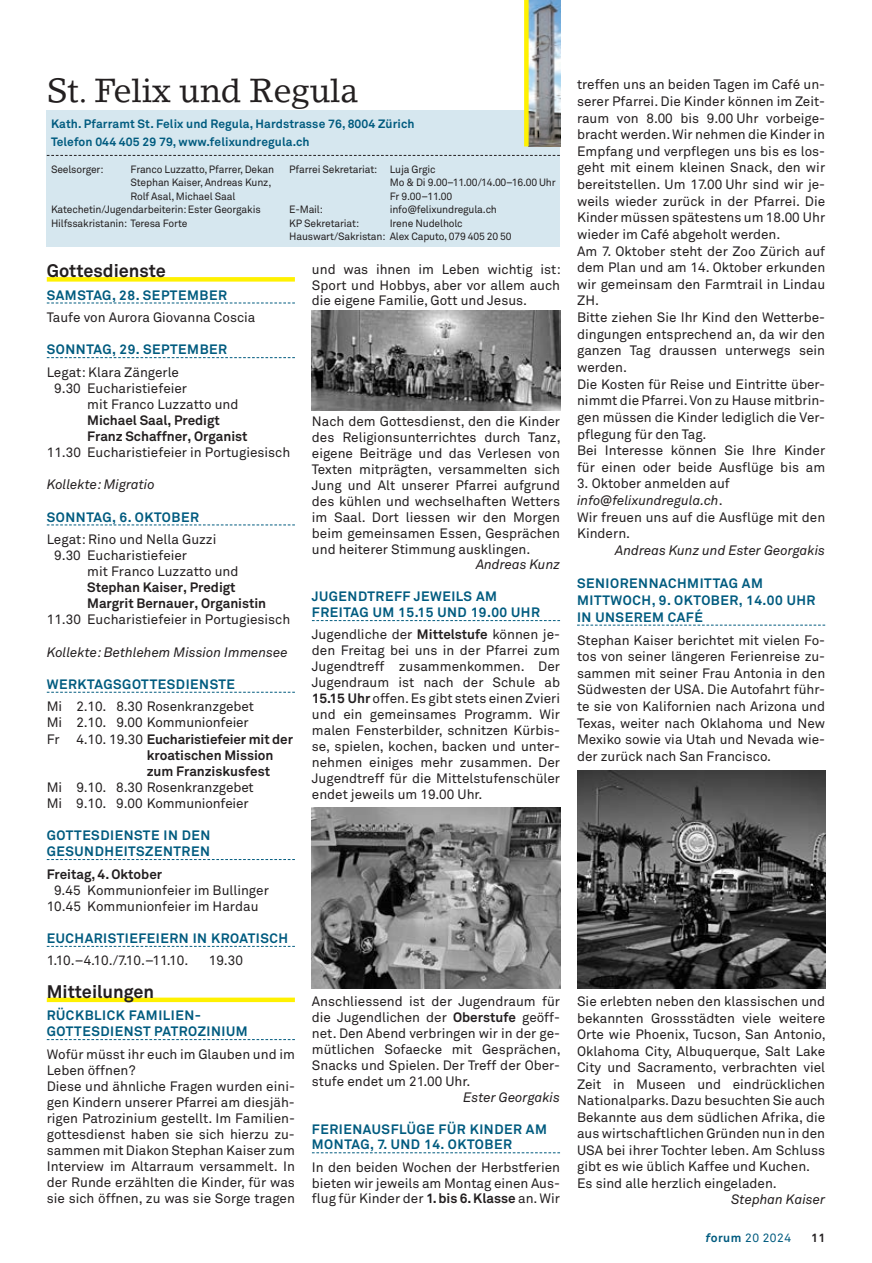
<style>
.page{position:relative;width:872px;height:1263px;background:#fff}
.page>*{position:absolute;margin:0;border:0;box-sizing:border-box;transform-origin:0 0}
.t1{font:33px "Lino Letter";letter-spacing:-.01em;color:#231f20}
.t2{font:700 18px "Akkurat Pro";color:#231f20}
.t3{font:13.5px/16.6px "Akkurat Pro";color:#231f20}
.t4{font:700 13.5px/16px "Akkurat Pro";letter-spacing:.04em;color:#005b7f}
.t5{font:700 13.5px/16px "Akkurat Pro";letter-spacing:-.005em;color:#231f20}
.t6{font:italic 13.5px "Akkurat Pro";letter-spacing:-.005em;color:#231f20}
.t7{font:700 12px/18px "Akkurat Pro";letter-spacing:.01em;color:#005b7f}
.t8{font:12px "Akkurat Pro";letter-spacing:.04em;color:#005b7f}
.t9{font:700 12px "Akkurat Pro";color:#231f20}
.t10{font:10.5px/13.5px "Akkurat Pro";letter-spacing:-.015em;color:#231f20}
.s1{font-weight:400}
.s2{font-weight:700}
.s3{font-style:italic}
.s4{font-weight:700;font-style:italic}
</style>
<div class="page">
<div style="left:47px;top:277px;width:248px;height:5px;background:#fff101"></div>
<svg style="left:47px;top:303px;width:248px;height:1px"></svg>
<svg style="left:47px;top:357px;width:248px;height:1px"></svg>
<svg style="left:47px;top:524px;width:248px;height:1px"></svg>
<svg style="left:47px;top:692px;width:248px;height:1px"></svg>
<svg style="left:47px;top:859px;width:248px;height:1px"></svg>
<svg style="left:47px;top:946px;width:248px;height:1px"></svg>
<div style="left:47px;top:997px;width:248px;height:5px;background:#fff101"></div>
<svg style="left:47px;top:1039px;width:248px;height:1px"></svg>
<svg style="left:577px;top:625px;width:248px;height:1px"></svg>
<div style="left:47px;top:111px;width:513px;height:136px;background:#d6e7ef"></div>
<img style="left:528px;top:0;width:32px;height:146px">
<svg style="left:524px;top:0;width:4px;height:146px"></svg>
<svg style="left:47px;top:155px;width:513px;height:1px"></svg>
<img style="left:312px;top:310px;width:248px;height:101px">
<img style="left:577px;top:771px;width:248px;height:218px">
<img style="left:312px;top:808px;width:248px;height:181px">
<svg style="left:312px;top:620px;width:248px;height:1px"></svg>
<svg style="left:312px;top:1152px;width:248px;height:1px"></svg>
<h1 class="t1" style="left:47px;top:70px;width:313px">St. Felix und Regula</h1>
<p class="t7" style="left:51px;top:115px;width:365px">Kath. Pfarramt St. Felix und Regula, Hardstrasse 76, 8004 Zürich<br>Telefon 044 405 29 79, www.felixundregula.ch</p>
<p class="t10" style="left:51px;top:162px;width:54px">Seelsorger:</p>
<p class="t10" style="left:131px;top:162px;width:145px">Franco Luzzatto, Pfarrer, Dekan</p>
<p class="t10" style="left:131px;top:176px;width:142px">Stephan Kaiser, Andreas Kunz,</p>
<p class="t10" style="left:131px;top:189px;width:106px">Rolf Asal, Michael Saal</p>
<p class="t10" style="left:51px;top:203px;width:211px">Katechetin/Jugendarbeiterin: Ester Georgakis</p>
<p class="t10" style="left:51px;top:216px;width:138px">Hilfssakristanin: Teresa Forte</p>
<p class="t10" style="left:289px;top:162px;width:148px">Pfarrei Sekretariat: Luja Grgic</p>
<p class="t10" style="left:390px;top:176px;width:167px">Mo &amp; Di 9.00–11.00/14.00–16.00 Uhr</p>
<p class="t10" style="left:390px;top:189px;width:64px">Fr 9.00–11.00</p>
<p class="t10" style="left:289px;top:203px;width:35px">E-Mail:</p>
<p class="t10" style="left:390px;top:203px;width:109px">info@felixundregula.ch</p>
<p class="t10" style="left:289px;top:216px;width:71px">KP Sekretariat:</p>
<p class="t10" style="left:289px;top:216px;width:224px;text-indent:101px">Irene Nudelholc<br>Hauswart/Sakristan: Alex Caputo, 079 405 20 50</p>
<h2 class="t2" style="left:47px;top:260px;width:121px">Gottesdienste</h2>
<p class="t4" style="left:47px;top:287px;width:182px">SAMSTAG, 28. SEPTEMBER</p>
<p class="t3" style="left:47px;top:309px;width:210px">Taufe von Aurora Giovanna Coscia</p>
<p class="t4" style="left:47px;top:342px;width:182px">SONNTAG, 29. SEPTEMBER</p>
<p class="t3" style="left:47px;top:364px;width:134px">Legat: Klara Zängerle</p>
<p class="t3" style="left:54px;top:380px;width:134px">9.30 Eucharistiefeier</p>
<p class="t3" style="left:87px;top:396px;width:153px">mit Franco Luzzatto und</p>
<p class="t5" style="left:87px;top:412px;width:162px">Michael Saal, Predigt<br>Franz Schaffner, Organist</p>
<p class="t3" style="left:47px;top:444px;width:245px">11.30 Eucharistiefeier in Portugiesisch</p>
<p class="t6" style="left:47px;top:477px;width:110px">Kollekte: Migratio</p>
<p class="t4" style="left:47px;top:509px;width:154px">SONNTAG, 6. OKTOBER</p>
<p class="t3" style="left:54px;top:532px;width:164px;line-height:16px;text-indent:-7px">Legat: Rino und Nella Guzzi<br>9.30 Eucharistiefeier</p>
<p class="t3" style="left:87px;top:563px;width:153px">mit Franco Luzzatto und</p>
<p class="t5" style="left:87px;top:580px;width:181px">Stephan Kaiser, Predigt<br>Margrit Bernauer, Organistin</p>
<p class="t3" style="left:47px;top:612px;width:245px">11.30 Eucharistiefeier in Portugiesisch</p>
<p class="t6" style="left:47px;top:644px;width:242px">Kollekte: Bethlehem Mission Immensee</p>
<p class="t4" style="left:47px;top:676px;width:190px">WERKTAGSGOTTESDIENSTE</p>
<p class="t3" style="left:47px;top:699px;width:209px">Mi 2.10. 8.30 Rosenkranzgebet</p>
<p class="t3" style="left:47px;top:715px;width:203px">Mi 2.10. 9.00 Kommunionfeier</p>
<p class="t5" style="left:47px;top:731px;width:248px"><span class="s1">Fr 4.10. 19.30</span> Eucharistiefeier mit der</p>
<p class="t5" style="left:147px;top:747px;width:128px">kroatischen Mission</p>
<p class="t5" style="left:147px;top:763px;width:125px">zum Franziskusfest</p>
<p class="t3" style="left:47px;top:779px;width:209px;line-height:16px">Mi 9.10. 8.30 Rosenkranzgebet<br>Mi 9.10. 9.00 Kommunionfeier</p>
<p class="t4" style="left:47px;top:827px;width:165px">GOTTESDIENSTE IN DEN<br>GESUNDHEITSZENTREN</p>
<p class="t5" style="left:47px;top:866px;width:117px">Freitag, 4. Oktober</p>
<p class="t3" style="left:47px;top:882px;width:224px;line-height:16px;text-indent:7px">9.45 Kommunionfeier im Bullinger<br>10.45 Kommunionfeier im Hardau</p>
<p class="t4" style="left:47px;top:930px;width:243px">EUCHARISTIEFEIERN IN KROATISCH</p>
<p class="t3" style="left:47px;top:953px;width:143px">1.10.–4.10./7.10.–11.10.</p>
<p class="t3" style="left:209px;top:953px;width:36px">19.30</p>
<h2 class="t2" style="left:47px;top:980px;width:109px">Mitteilungen</h2>
<p class="t4" style="left:47px;top:1007px;width:202px">RÜCKBLICK FAMILIEN-<br>GOTTESDIENST PATROZINIUM</p>
<p class="t3" style="left:47px;top:1046px;width:250px;line-height:16px">Wofür müsst ihr euch im Glauben und im Leben öffnen?<br>Diese und ähnliche Fragen wurden eini&shy;gen Kindern unserer Pfarrei am diesjäh&shy;rigen Patrozinium gestellt. Im Familien&shy;gottesdienst haben sie sich hierzu zu&shy;sammen mit Diakon Stephan Kaiser zum Interview im Altarraum versammelt. In der Runde erzählten die Kinder, für was sie sich öffnen, zu was sie Sorge tragen</p>
<p class="t3" style="left:312px;top:261px;width:250px;line-height:15.9px;text-align:justify">und was ihnen im Leben wichtig ist:<br>Sport und Hobbys, aber vor allem auch die eigene Familie, Gott und Jesus.</p>
<p class="t3" style="left:312px;top:414px;width:250px;line-height:15.9px;text-align:justify">Nach dem Gottesdienst, den die Kinder des Religionsunterrichtes durch Tanz, eigene Beiträge und das Verlesen von Texten mitprägten, versammelten sich Jung und Alt unserer Pfarrei aufgrund des kühlen und wechselhaften Wetters im Saal. Dort liessen wir den Morgen beim gemeinsamen Essen, Gesprächen und heiterer Stimmung ausklingen.</p>
<p class="t6" style="left:476px;top:557px;width:86px">Andreas Kunz</p>
<p class="t4" style="left:312px;top:589px;width:230px">JUGENDTREFF JEWEILS AM<br>FREITAG UM 15.15 UND 19.00 UHR</p>
<p class="t3" style="left:312px;top:627px;width:250px;line-height:15.9px;text-align:justify">Jugendliche der <span class="s2">Mittelstufe</span> können je&shy;den Freitag bei uns in der Pfarrei zum Jugendtreff zusammenkommen. Der Jugendraum ist nach der Schule ab <span class="s2">15.15 Uhr</span> offen. Es gibt stets einen Zvieri und ein gemeinsames Programm. Wir malen Fensterbilder, schnitzen Kürbis&shy;se, spielen, kochen, backen und unter&shy;nehmen einiges mehr zusammen. Der Jugendtreff für die Mittelstufenschüler endet jeweils um 19.00 Uhr.</p>
<p class="t3" style="left:312px;top:994px;width:250px;line-height:15.9px;text-align:justify">Anschliessend ist der Jugendraum für die Jugendlichen der <span class="s2">Oberstufe</span> geöff&shy;net. Den Abend verbringen wir in der ge&shy;mütlichen Sofaecke mit Gesprächen, Snacks und Spielen. Der Treff der Ober&shy;stufe endet um 21.00 Uhr.</p>
<p class="t6" style="left:463px;top:1089px;width:98px">Ester Georgakis</p>
<p class="t4" style="left:312px;top:1121px;width:236px">FERIENAUSFLÜGE FÜR KINDER AM<br>MONTAG, 7. UND 14. OKTOBER</p>
<p class="t3" style="left:312px;top:1159px;width:250px;line-height:15.9px;text-align:justify">In den beiden Wochen der Herbstferien bieten wir jeweils am Montag einen Aus&shy;flug für Kinder der <span class="s2">1. bis 6. Klasse</span> an. Wir</p>
<p class="t3" style="left:577px;top:77px;width:250px">treffen uns an beiden Tagen im Café un&shy;serer Pfarrei. Die Kinder können im Zeit&shy;raum von 8.00 bis 9.00 Uhr vorbeige&shy;bracht werden. Wir nehmen die Kinder in Empfang und verpflegen uns bis es los&shy;geht mit einem kleinen Snack, den wir bereitstellen. Um 17.00 Uhr sind wir je&shy;weils wieder zurück in der Pfarrei. Die Kinder müssen spätestens um 18.00 Uhr wieder im Café abgeholt werden.<br>Am 7. Oktober steht der Zoo Zürich auf dem Plan und am 14. Oktober erkunden wir gemeinsam den Farmtrail in Lindau ZH.<br>Bitte ziehen Sie Ihr Kind den Wetterbe&shy;dingungen entsprechend an, da wir den ganzen Tag draussen unterwegs sein werden.<br>Die Kosten für Reise und Eintritte über&shy;nimmt die Pfarrei. Von zu Hause mitbrin&shy;gen müssen die Kinder lediglich die Ver&shy;pflegung für den Tag.<br>Bei Interesse können Sie Ihre Kinder für einen oder beide Ausflüge bis am</p>
<p class="t3" style="left:577px;top:476px;width:250px">3. Oktober anmelden auf <span class="s3">info@felixundregula.ch</span>.<br>Wir freuen uns auf die Ausflüge mit den<br>Kindern.</p>
<p class="t6" style="left:615px;top:542px;width:211px">Andreas Kunz und Ester Georgakis</p>
<p class="t4" style="left:577px;top:575px;width:240px;line-height:16.6px">SENIORENNACHMITTAG AM<br>MITTWOCH, 9. OKTOBER, 14.00 UHR<br>IN UNSEREM CAFÉ</p>
<p class="t3" style="left:577px;top:632px;width:250px;text-align:justify">Stephan Kaiser berichtet mit vielen Fo&shy;tos von seiner längeren Ferienreise zu&shy;sammen mit seiner Frau Antonia in den Südwesten der USA. Die Autofahrt führ&shy;te sie von Kalifornien nach Arizona und Texas, weiter nach Oklahoma und New Mexiko sowie via Utah und Nevada wie&shy;der zurück nach San Francisco.</p>
<p class="t3" style="left:577px;top:994px;width:250px">Sie erlebten neben den klassischen und bekannten Grossstädten viele weitere Orte wie Phoenix, Tucson, San Antonio, Oklahoma City, Albuquerque, Salt Lake City und Sacramento, verbrachten viel Zeit in Museen und eindrücklichen Nationalparks. Dazu besuchten Sie auch Bekannte aus dem südlichen Afrika, die aus wirtschaftlichen Gründen nun in den USA bei ihrer Tochter leben. Am Schluss gibt es wie üblich Kaffee und Kuchen.<br>Es sind alle herzlich eingeladen.</p>
<p class="t6" style="left:731px;top:1192px;width:95px">Stephan Kaiser</p>
<p class="t8" style="left:705px;top:1231px;width:87px"><span class="s4">f</span><span class="s2">orum</span> 20 2024</p>
<p class="t9" style="left:811px;top:1231px;width:16px">11</p>
</div>
